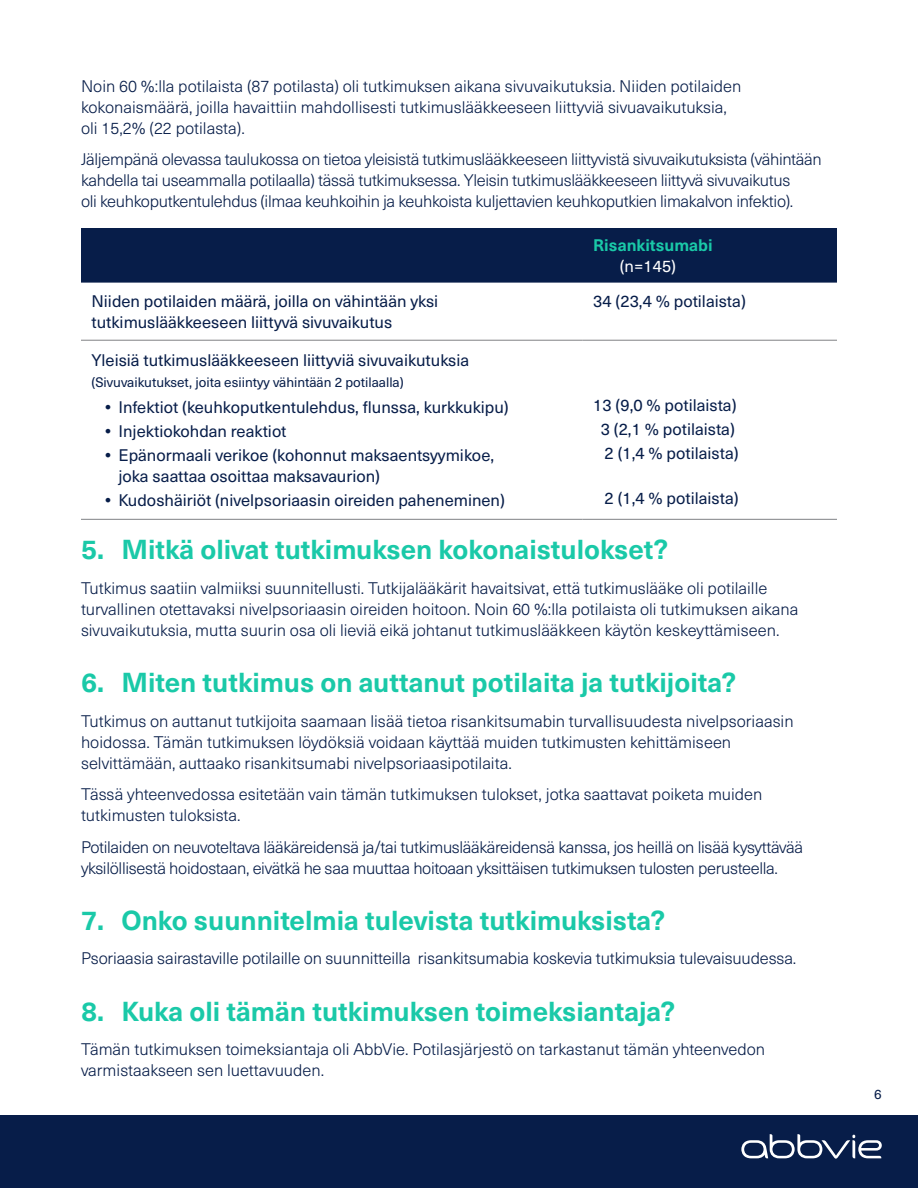
<style>
.page{position:relative;width:918px;height:1188px;background:#fff}
.page>*{position:absolute;margin:0;border:0;box-sizing:border-box;transform-origin:0 0}
.Hd_1{font:700 27px "Neue Haas Unica Pro";color:#1ac9a8}
.Body_1{font:300 16.5px/21px "Neue Haas Unica Pro";color:#071d49}
.Body_1-2{font:300 16.5px/21px "Neue Haas Unica Pro";letter-spacing:-.02em;color:#071d49}
.Table_Body_Reg{font:16.5px/21px "Neue Haas Unica Pro";color:#071d49}
.Table_Header{font:700 16.5px "Neue Haas Unica Pro";color:#1ac9a8}
.Table_SubHd_White{font:16.5px "Neue Haas Unica Pro";color:#fff}
.table_small_caption{font:13.5px "Neue Haas Unica Pro";color:#071d49}
.s1{font-weight:700}
</style>
<div class="page">
<div style="left:0;top:1115px;width:918px;height:73px;background:#071d49"></div>
<div style="left:81px;top:228px;width:756px;height:55px;background:#071d49"></div>
<hr style="left:81px;top:340px;width:502px;height:1px;background:#808285">
<hr style="left:583px;top:340px;width:254px;height:1px;background:#808285">
<hr style="left:81px;top:519px;width:502px;height:1px;background:#808285">
<hr style="left:583px;top:519px;width:254px;height:1px;background:#808285">
<svg style="left:741px;top:1134px;width:141px;height:25px"></svg>
<p class="Body_1" style="left:81px;top:75px;width:662px">Noin 60 %:lla potilaista (87 potilasta) oli tutkimuksen aikana sivuvaikutuksia. Niiden potilaiden kokonaismäärä, joilla havaittiin mahdollisesti tutkimuslääkkeeseen liittyviä sivuavaikutuksia, oli 15,2% (22 potilasta).</p>
<p class="Body_1-2" style="left:81px;top:149px;width:742px">Jäljempänä olevassa taulukossa on tietoa yleisistä tutkimuslääkkeeseen liittyvistä sivuvaikutuksista (vähintään kahdella tai useammalla potilaalla) tässä tutkimuksessa. Yleisin tutkimuslääkkeeseen liittyvä sivuvaikutus<br>oli keuhkoputkentulehdus (ilmaa keuhkoihin ja keuhkoista kuljettavien keuhkoputkien limakalvon infektio).</p>
<p class="Table_Header" style="left:593px;top:235px;width:121px">Risankitsumabi</p>
<p class="Table_SubHd_White" style="left:620px;top:256px;width:58px">(n=145)</p>
<p class="Table_Body_Reg" style="left:92px;top:291px;width:348px">Niiden potilaiden määrä, joilla on vähintään yksi tutkimuslääkkeeseen liittyvä sivuvaikutus</p>
<p class="Table_Body_Reg" style="left:593px;top:291px;width:154px">34 (23,4 % potilaista)</p>
<p class="Table_Body_Reg" style="left:92px;top:350px;width:379px">Yleisiä tutkimuslääkkeeseen liittyviä sivuvaikutuksia</p>
<p class="table_small_caption" style="left:92px;top:374px;width:314px">(Sivuvaikutukset, joita esiintyy vähintään 2 potilaalla)</p>
<p class="Table_Body_Reg" style="left:105px;top:397px;width:405px"><span class="s1">•</span> Infektiot (keuhkoputkentulehdus, flunssa, kurkkukipu)</p>
<p class="Table_Body_Reg" style="left:105px;top:421px;width:183px"><span class="s1">•</span> Injektiokohdan reaktiot</p>
<p class="Table_Body_Reg" style="left:118px;top:445px;width:377px;text-indent:-14px"><span class="s1">•</span> Epänormaali verikoe (kohonnut maksaentsyymikoe, joka saattaa osoittaa maksavaurion)</p>
<p class="Table_Body_Reg" style="left:105px;top:490px;width:401px"><span class="s1">•</span> Kudoshäiriöt (nivelpsoriaasin oireiden paheneminen)</p>
<p class="Table_Body_Reg" style="left:593px;top:395px;width:145px">13 (9,0 % potilaista)</p>
<p class="Table_Body_Reg" style="left:601px;top:419px;width:136px">3 (2,1 % potilaista)</p>
<p class="Table_Body_Reg" style="left:605px;top:443px;width:136px">2 (1,4 % potilaista)</p>
<p class="Table_Body_Reg" style="left:605px;top:488px;width:136px">2 (1,4 % potilaista)</p>
<p class="Hd_1" style="left:81px;top:533px;width:589px">5. Mitkä olivat tutkimuksen kokonaistulokset?</p>
<p class="Body_1" style="left:81px;top:578px;width:719px">Tutkimus saatiin valmiiksi suunnitellusti. Tutkijalääkärit havaitsivat, että tutkimuslääke oli potilaille turvallinen otettavaksi nivelpsoriaasin oireiden hoitoon. Noin 60 %:lla potilaista oli tutkimuksen aikana sivuvaikutuksia, mutta suurin osa oli lieviä eikä johtanut tutkimuslääkkeen käytön keskeyttämiseen.</p>
<p class="Hd_1" style="left:81px;top:666px;width:657px">6. Miten tutkimus on auttanut potilaita ja tutkijoita?</p>
<p class="Body_1" style="left:81px;top:710px;width:714px">Tutkimus on auttanut tutkijoita saamaan lisää tietoa risankitsumabin turvallisuudesta nivelpsoriaasin hoidossa. Tämän tutkimuksen löydöksiä voidaan käyttää muiden tutkimusten kehittämiseen selvittämään, auttaako risankitsumabi nivelpsoriaasipotilaita.</p>
<p class="Body_1" style="left:81px;top:784px;width:683px">Tässä yhteenvedossa esitetään vain tämän tutkimuksen tulokset, jotka saattavat poiketa muiden tutkimusten tuloksista.</p>
<p class="Body_1-2" style="left:81px;top:836px;width:724px">Potilaiden on neuvoteltava lääkäreidensä ja/tai tutkimuslääkäreidensä kanssa, jos heillä on lisää kysyttävää yksilöllisestä hoidostaan, eivätkä he saa muuttaa hoitoaan yksittäisen tutkimuksen tulosten perusteella.</p>
<p class="Hd_1" style="left:81px;top:904px;width:586px">7. Onko suunnitelmia tulevista tutkimuksista?</p>
<p class="Body_1" style="left:81px;top:948px;width:717px">Psoriaasia sairastaville potilaille on suunnitteilla risankitsumabia koskevia tutkimuksia tulevaisuudessa.</p>
<p class="Hd_1" style="left:81px;top:995px;width:596px">8. Kuka oli tämän tutkimuksen toimeksiantaja?</p>
<p class="Body_1" style="left:81px;top:1039px;width:686px">Tämän tutkimuksen toimeksiantaja oli AbbVie. Potilasjärjestö on tarkastanut tämän yhteenvedon varmistaakseen sen luettavuuden.</p>
<p class="table_small_caption" style="left:874px;top:1086px;width:9px">6</p>
</div>
